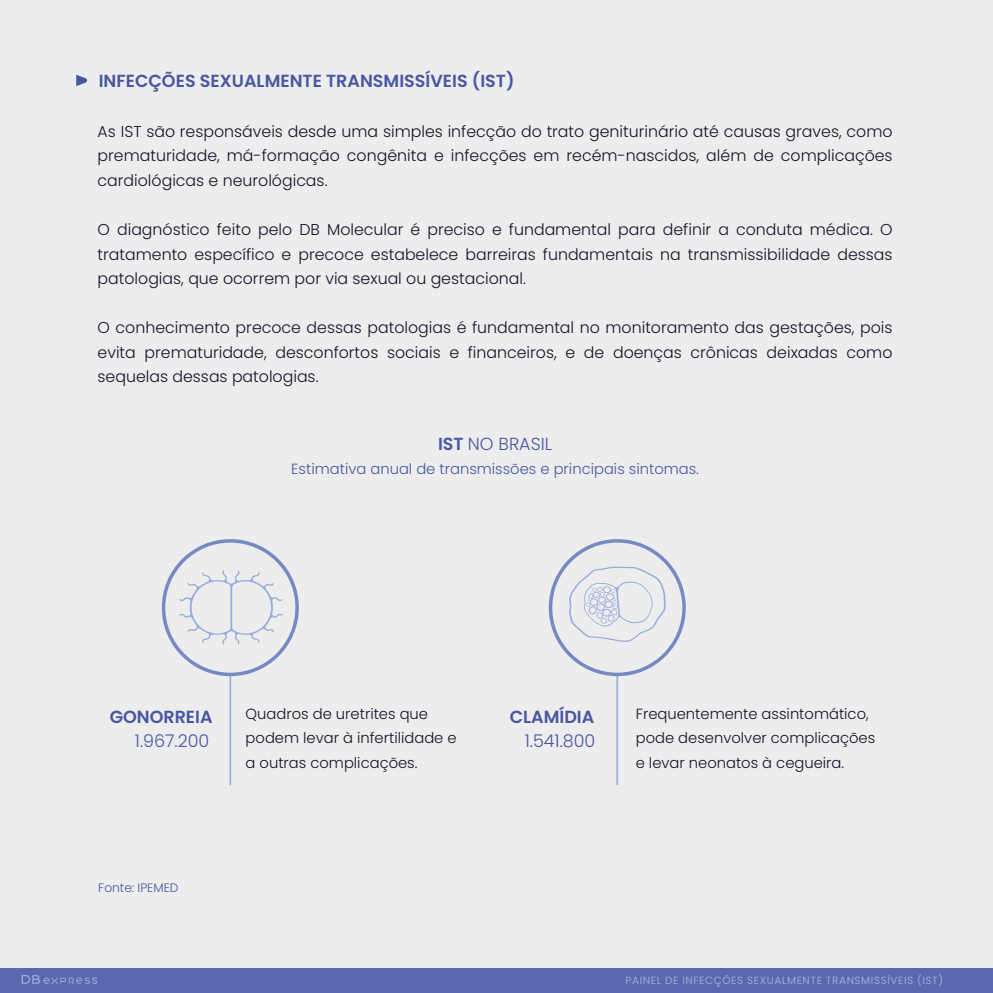
<style>
.page{position:relative;width:993px;height:993px;background:#fff}
.page>*{position:absolute;margin:0;border:0;box-sizing:border-box;transform-origin:0 0}
.t1{font:600 17.5px "Poppins";color:#4956a2}
.t2{font:300 17.5px "Poppins";color:#4956a2}
.t3{font:300 15.75px/24.5px "Poppins";color:#141328;text-align:justify}
.t4{font:300 14.7px/24.5px "Poppins";color:#141328}
.t5{font:300 14.7px "Poppins";color:#4956a2}
.t6{font:300 12.25px "Poppins";color:#4956a2}
.t7{font:10.5px "Poppins";letter-spacing:.05em;color:#97adda}
.s1{font-weight:600}
</style>
<div class="page">
<div style="left:0;top:0;width:992px;height:992px;background:#ededed"></div>
<div style="left:0;top:967px;width:992px;height:25px;background:#5a68af"></div>
<svg style="left:76px;top:75px;width:11px;height:11px"></svg>
<hr style="left:229px;top:674px;width:2px;height:110px;background:#97adda">
<hr style="left:616px;top:674px;width:2px;height:110px;background:#97adda">
<div style="left:162px;top:539px;width:137px;height:137px;border:4px solid #7589c4;border-radius:50%"></div>
<div style="left:548px;top:539px;width:137px;height:137px;border:4px solid #7589c4;border-radius:50%"></div>
<svg style="left:178px;top:569px;width:105px;height:76px"></svg>
<svg style="left:569px;top:566px;width:96px;height:76px"></svg>
<svg style="left:22px;top:975px;width:75px;height:8px"></svg>
<p class="t1" style="left:99px;top:71px;width:417px">INFECÇÕES SEXUALMENTE TRANSMISSÍVEIS (IST)</p>
<p class="t3" style="left:98px;top:119px;width:796px">As IST são responsáveis desde uma simples infecção do trato geniturinário até causas graves, como prematuridade, má-formação congênita e infecções em recém-nascidos, além de complicações cardiológicas e neurológicas.</p>
<p class="t3" style="left:98px;top:217px;width:796px">O diagnóstico feito pelo DB Molecular é preciso e fundamental para definir a conduta médica. O tratamento específico e precoce estabelece barreiras fundamentais na transmissibilidade dessas patologias, que ocorrem por via sexual ou gestacional.</p>
<p class="t3" style="left:98px;top:315px;width:796px">O conhecimento precoce dessas patologias é fundamental no monitoramento das gestações, pois evita prematuridade, desconfortos sociais e financeiros, e de doenças crônicas deixadas como sequelas dessas patologias.</p>
<p class="t2" style="left:438px;top:433px;width:115px"><span class="s1">IST</span> NO BRASIL</p>
<p class="t5" style="left:291px;top:460px;width:409px">Estimativa anual de transmissões e principais sintomas.</p>
<p class="t1" style="left:110px;top:706px;width:104px">GONORREIA</p>
<p class="t1" style="left:509px;top:706px;width:86px">CLAMÍDIA</p>
<p class="t2" style="left:524px;top:730px;width:72px">1.541.800</p>
<p class="t4" style="left:245px;top:701px;width:212px">Quadros de uretrites que podem levar à infertilidade e a outras complicações.</p>
<p class="t4" style="left:635px;top:701px;width:241px">Frequentemente assintomático, pode desenvolver complicações e levar neonatos à cegueira.</p>
<p class="t2" style="left:135px;top:730px;width:76px">1.967.200</p>
<p class="t6" style="left:98px;top:879px;width:82px">Fonte: IPEMED</p>
<p class="t7" style="left:625px;top:973px;width:319px">PAINEL DE INFECÇÕES SEXUALMENTE TRANSMISSÍVEIS (IST)</p>
</div>
